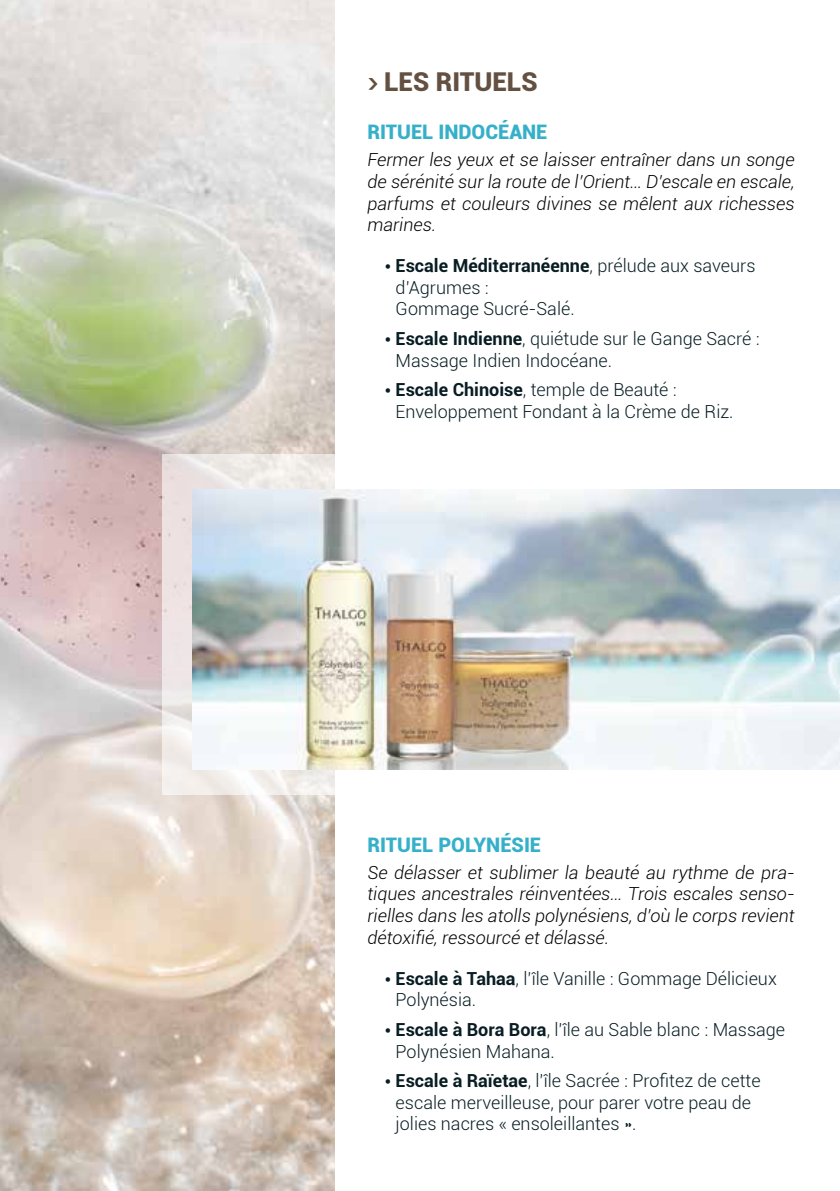
<style>
.page{position:relative;width:840px;height:1191px;background:#fff}
.page>*{position:absolute;margin:0;border:0;box-sizing:border-box;transform-origin:0 0}
.t1{font:900 26px "Roboto";color:#645040}
.t2{font:900 20px "Roboto";color:#36b0c9}
.t3{font:300 18px/21.6px "Roboto";color:#081d23}
.t4{font:italic 300 18px/21.6px "Roboto";color:#000;text-align:justify}
.s1{font-family:"Vista Sans";font-weight:700}
.s2{font-family:"Vista Sans Med";font-weight:400;font-size:20px}
.s3{font-weight:700}
</style>
<div class="page">
<img style="left:0;top:0;width:334px;height:1191px">
<svg style="left:162px;top:454px;width:675px;height:340px"></svg>
<img style="left:192px;top:489px;width:647px;height:280px">
<h1 class="t1" style="left:367px;top:63px;width:172px"><span class="s1">&gt;</span> LES RITUELS</h1>
<p class="t2" style="left:367px;top:118px;width:181px">RITUEL INDOCÉANE</p>
<p class="t4" style="left:367px;top:148px;width:428px">Fermer les yeux et se laisser entraîner dans un songe de sérénité sur la route de l’Orient… D’escale en escale, parfums et couleurs divines se mêlent aux richesses marines.</p>
<p class="t3" style="left:395px;top:254px;width:361px;text-indent:-11px"><span class="s2">•</span> <span class="s3">Escale Méditerranéenne</span>, prélude aux saveurs d’Agrumes :<br>Gommage Sucré-Salé.</p>
<p class="t3" style="left:395px;top:327px;width:365px;text-indent:-11px"><span class="s2">•</span> <span class="s3">Escale Indienne</span>, quiétude sur le Gange Sacré :<br>Massage Indien Indocéane.</p>
<p class="t3" style="left:395px;top:378px;width:339px;text-indent:-11px"><span class="s2">•</span> <span class="s3">Escale Chinoise</span>, temple de Beauté :<br>Enveloppement Fondant à la Crème de Riz.</p>
<p class="t2" style="left:367px;top:830px;width:175px">RITUEL POLYNÉSIE</p>
<p class="t4" style="left:367px;top:861px;width:428px">Se délasser et sublimer la beauté au rythme de pra&shy;tiques ancestrales réinventées… Trois escales senso&shy;rielles dans les atolls polynésiens, d’où le corps revient détoxifié, ressourcé et délassé.</p>
<p class="t3" style="left:395px;top:967px;width:382px;text-indent:-11px"><span class="s2">•</span> <span class="s3">Escale à Tahaa</span>, l’île Vanille : Gommage Délicieux<br>Polynésia.</p>
<p class="t3" style="left:395px;top:1018px;width:391px;text-indent:-11px"><span class="s2">•</span> <span class="s3">Escale à Bora Bora</span>, l’île au Sable blanc : Massage<br>Polynésien Mahana.</p>
<p class="t3" style="left:395px;top:1069px;width:366px;text-indent:-11px"><span class="s2">•</span> <span class="s3">Escale à Raïetae</span>, l’île Sacrée : Profitez de cette escale merveilleuse, pour parer votre peau de jolies nacres « ensoleillantes ».</p>
</div>
